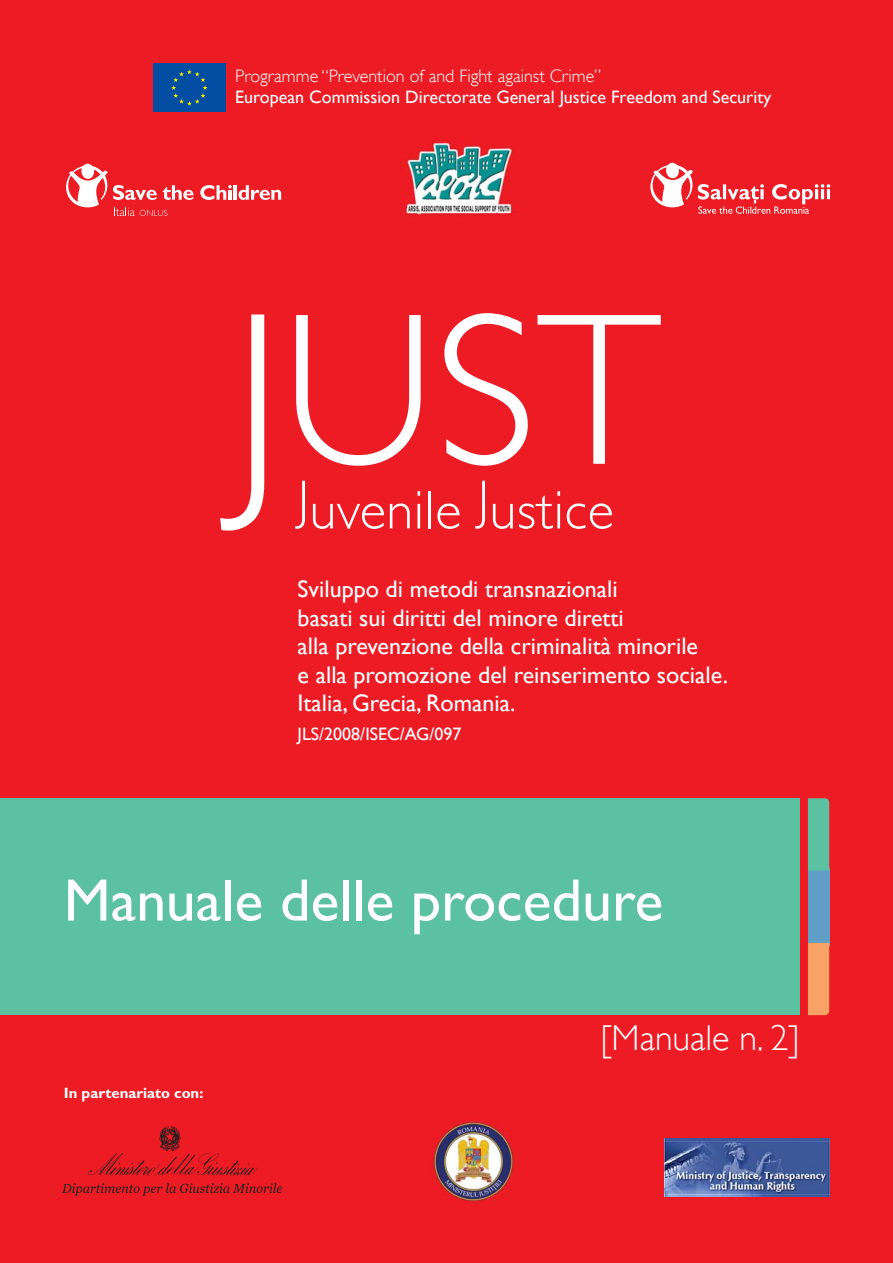
<style>
.page{position:relative;width:893px;height:1263px;background:#ed1c24}
.page>*{position:absolute;margin:0;border:0;box-sizing:border-box;transform-origin:0 0}
.t1{font:300 218.1px "Gill Sans";color:#fff}
.t2{font:60px "Gill Sans";color:#fff}
.t3{font:300 54.45px "Gill Sans";letter-spacing:.01em;color:#fff}
.t4{font:300 36px "Gill Sans";color:#fff}
.t5{font:24px/28.5px "Gill Sans";color:#fff}
.t6{font:18px "Gill Sans";color:#fff}
.t7{font:300 18px "Gill Sans";color:#fff}
.t8{font:700 15px "Gill Sans";color:#fff}
.s1{font-size:245.25px}
</style>
<div class="page">
<div style="left:0;top:798px;width:799px;height:217px;background:#5bc1a1"></div>
<div style="left:808px;top:868px;width:21px;height:77px;background:#619fc7"></div>
<div style="left:808px;top:798px;width:21px;height:72px;background:#5bc1a1"></div>
<div style="left:808px;top:943px;width:21px;height:72px;background:#f9a265"></div>
<div style="left:153px;top:64px;width:72px;height:48px;background:#034ea2"></div>
<svg style="left:171px;top:70px;width:37px;height:36px"></svg>
<svg style="left:200px;top:185px;width:32px;height:15px"></svg>
<hr style="left:234px;top:185px;width:3px;height:15px;background:#fff">
<svg style="left:239px;top:185px;width:42px;height:15px"></svg>
<svg style="left:66px;top:164px;width:128px;height:52px"></svg>
<svg style="left:650px;top:163px;width:180px;height:51px"></svg>
<img style="left:400px;top:142px;width:115px;height:75px">
<img style="left:62px;top:1126px;width:221px;height:70px">
<img style="left:433px;top:1119px;width:81px;height:83px">
<img style="left:664px;top:1138px;width:166px;height:59px">
<p class="t7" style="left:235px;top:65px;width:368px">Programme “Prevention of and Fight against Crime”</p>
<p class="t6" style="left:235px;top:87px;width:537px">European Commission Directorate General Justice Freedom and Security</p>
<h1 class="t1" style="left:231px;top:268px;width:432px"><span class="s1">J</span>UST</h1>
<h3 class="t3" style="left:298px;top:480px;width:318px">Juvenile Justice</h3>
<p class="t5" style="left:298px;top:575px;width:432px">Sviluppo di metodi transnazionali<br>basati sui diritti del minore diretti<br>alla prevenzione della criminalità minorile<br>e alla promozione del reinserimento sociale.<br>Italia, Grecia, Romania.</p>
<p class="t6" style="left:298px;top:723px;width:165px">JLS/2008/ISEC/AG/097</p>
<h2 class="t2" style="left:64px;top:865px;width:601px">Manuale delle procedure</h2>
<p class="t8" style="left:64px;top:1087px;width:141px">In partenariato con:</p>
<h3 class="t4" style="left:601px;top:1017px;width:200px">[Manuale n. 2]</h3>
</div>
